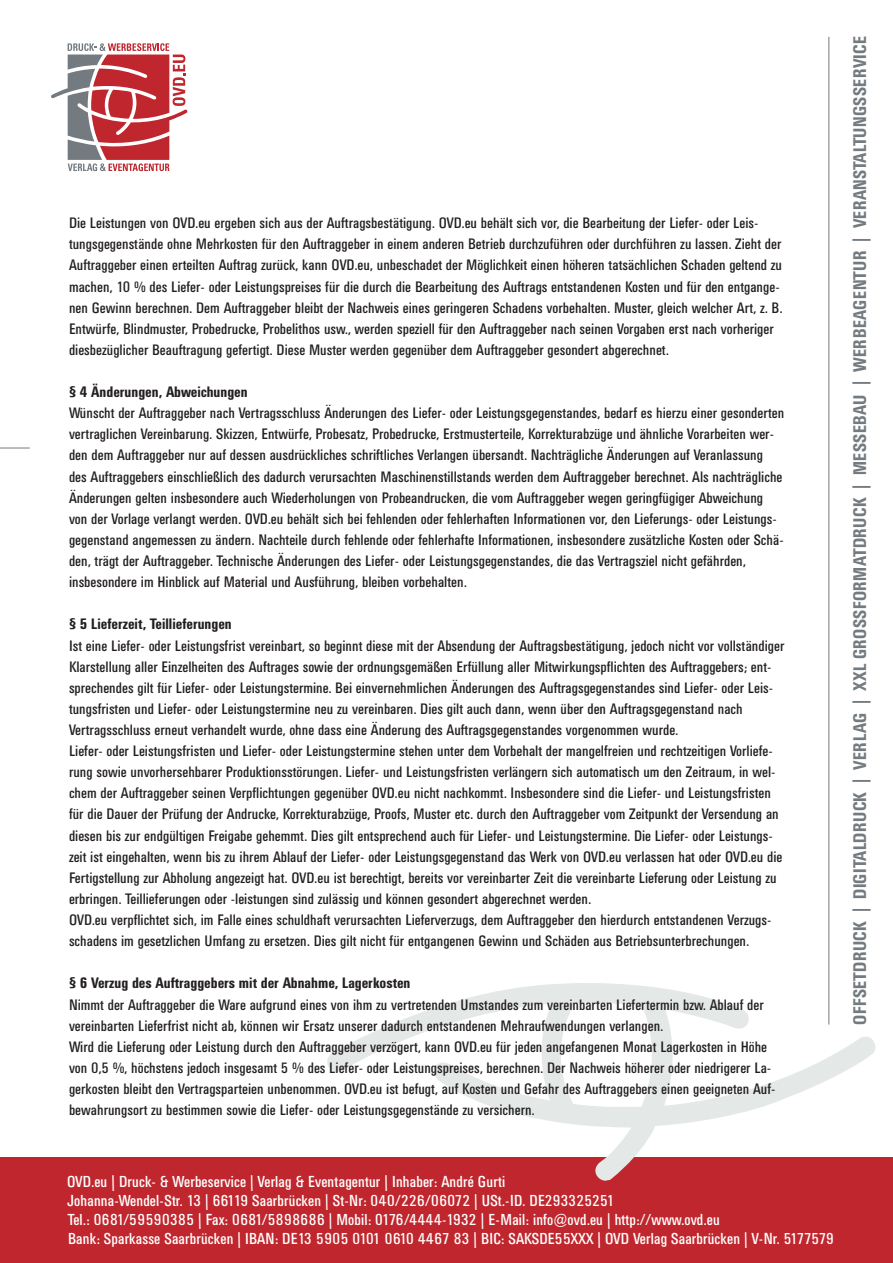
<style>
.page{position:relative;width:893px;height:1263px;background:#fff}
.page>*{position:absolute;margin:0;border:0;box-sizing:border-box;transform-origin:0 0}
.t1{font:700 18.15px "Univers Condensed BQ";letter-spacing:.02em;color:#747b80}
.t2{font:15.75px/18.9px "Univers Condensed BQ";color:#fff}
.t3{font:15px/21.1px "Univers Condensed BQ";color:#231f20}
.t4{font:700 15px "Univers Condensed BQ";color:#231f20}
</style>
<div class="page">
<hr style="left:0;top:448px;width:30px;height:1px;background:#747b80">
<hr style="left:828px;top:37px;width:1px;height:987px;background:#747b80">
<div style="left:0;top:1157px;width:893px;height:106px;background:#c0262d"></div>
<svg style="left:327px;top:977px;width:549px;height:203px"></svg>
<svg style="left:51px;top:43px;width:137px;height:128px"></svg>
<p class="t3" style="left:69px;top:212px;width:715px">Die Leistungen von OVD.eu ergeben sich aus der Auftragsbestätigung. OVD.eu behält sich vor, die Bearbeitung der Liefer- oder Leis&shy;tungsgegenstände ohne Mehrkosten für den Auftraggeber in einem anderen Betrieb durchzuführen oder durchführen zu lassen. Zieht der Auftraggeber einen erteilten Auftrag zurück, kann OVD.eu, unbeschadet der Möglichkeit einen höheren tatsächlichen Schaden geltend zu machen, 10 % des Liefer- oder Leistungspreises für die durch die Bearbeitung des Auftrags entstandenen Kosten und für den entgange&shy;nen Gewinn berechnen. Dem Auftraggeber bleibt der Nachweis eines geringeren Schadens vorbehalten. Muster, gleich welcher Art, z. B.<br>Entwürfe, Blindmuster, Probedrucke, Probelithos usw., werden speziell für den Auftraggeber nach seinen Vorgaben erst nach vorheriger diesbezüglicher Beauftragung gefertigt. Diese Muster werden gegenüber dem Auftraggeber gesondert abgerechnet.</p>
<p class="t4" style="left:69px;top:384px;width:180px">§ 4 Änderungen, Abweichungen</p>
<p class="t3" style="left:69px;top:402px;width:717px">Wünscht der Auftraggeber nach Vertragsschluss Änderungen des Liefer- oder Leistungsgegenstandes, bedarf es hierzu einer gesonderten vertraglichen Vereinbarung. Skizzen, Entwürfe, Probesatz, Probedrucke, Erstmusterteile, Korrekturabzüge und ähnliche Vorarbeiten wer&shy;den dem Auftraggeber nur auf dessen ausdrückliches schriftliches Verlangen übersandt. Nachträgliche Änderungen auf Veranlassung des Auftraggebers einschließlich des dadurch verursachten Maschinenstillstands werden dem Auftraggeber berechnet. Als nachträgliche Änderungen gelten insbesondere auch Wiederholungen von Probeandrucken, die vom Auftraggeber wegen geringfügiger Abweichung von der Vorlage verlangt werden. OVD.eu behält sich bei fehlenden oder fehlerhaften Informationen vor, den Lieferungs- oder Leistungs&shy;gegenstand angemessen zu ändern. Nachteile durch fehlende oder fehlerhafte Informationen, insbesondere zusätzliche Kosten oder Schä&shy;den, trägt der Auftraggeber. Technische Änderungen des Liefer- oder Leistungsgegenstandes, die das Vertragsziel nicht gefährden, insbesondere im Hinblick auf Material und Ausführung, bleiben vorbehalten.</p>
<p class="t4" style="left:69px;top:616px;width:164px">§ 5 Lieferzeit, Teillieferungen</p>
<p class="t3" style="left:69px;top:635px;width:717px">Ist eine Liefer- oder Leistungsfrist vereinbart, so beginnt diese mit der Absendung der Auftragsbestätigung, jedoch nicht vor vollständiger Klarstellung aller Einzelheiten des Auftrages sowie der ordnungsgemäßen Erfüllung aller Mitwirkungspflichten des Auftraggebers; ent&shy;sprechendes gilt für Liefer- oder Leistungstermine. Bei einvernehmlichen Änderungen des Auftragsgegenstandes sind Liefer- oder Leis&shy;tungsfristen und Liefer- oder Leistungstermine neu zu vereinbaren. Dies gilt auch dann, wenn über den Auftragsgegenstand nach Vertragsschluss erneut verhandelt wurde, ohne dass eine Änderung des Auftragsgegenstandes vorgenommen wurde.<br>Liefer- oder Leistungsfristen und Liefer- oder Leistungstermine stehen unter dem Vorbehalt der mangelfreien und rechtzeitigen Vorliefe&shy;rung sowie unvorhersehbarer Produktionsstörungen. Liefer- und Leistungsfristen verlängern sich automatisch um den Zeitraum, in wel&shy;chem der Auftraggeber seinen Verpflichtungen gegenüber OVD.eu nicht nachkommt. Insbesondere sind die Liefer- und Leistungsfristen für die Dauer der Prüfung der Andrucke, Korrekturabzüge, Proofs, Muster etc. durch den Auftraggeber vom Zeitpunkt der Versendung an diesen bis zur endgültigen Freigabe gehemmt. Dies gilt entsprechend auch für Liefer- und Leistungstermine. Die Liefer- oder Leistungs&shy;zeit ist eingehalten, wenn bis zu ihrem Ablauf der Liefer- oder Leistungsgegenstand das Werk von OVD.eu verlassen hat oder OVD.eu die Fertigstellung zur Abholung angezeigt hat. OVD.eu ist berechtigt, bereits vor vereinbarter Zeit die vereinbarte Lieferung oder Leistung zu erbringen. Teillieferungen oder -leistungen sind zulässig und können gesondert abgerechnet werden.<br>OVD.eu verpflichtet sich, im Falle eines schuldhaft verursachten Lieferverzugs, dem Auftraggeber den hierdurch entstandenen Verzugs&shy;schadens im gesetzlichen Umfang zu ersetzen. Dies gilt nicht für entgangenen Gewinn und Schäden aus Betriebsunterbrechungen.</p>
<p class="t4" style="left:69px;top:975px;width:343px">§ 6 Verzug des Auftraggebers mit der Abnahme, Lagerkosten</p>
<p class="t3" style="left:69px;top:993px;width:708px">Nimmt der Auftraggeber die Ware aufgrund eines von ihm zu vertretenden Umstandes zum vereinbarten Liefertermin bzw. Ablauf der vereinbarten Lieferfrist nicht ab, können wir Ersatz unserer dadurch entstandenen Mehraufwendungen verlangen.<br>Wird die Lieferung oder Leistung durch den Auftraggeber verzögert, kann OVD.eu für jeden angefangenen Monat Lagerkosten in Höhe von 0,5 %, höchstens jedoch insgesamt 5 % des Liefer- oder Leistungspreises, berechnen. Der Nachweis höherer oder niedrigerer La&shy;gerkosten bleibt den Vertragsparteien unbenommen. OVD.eu ist befugt, auf Kosten und Gefahr des Auftraggebers einen geeigneten Auf&shy;bewahrungsort zu bestimmen sowie die Liefer- oder Leistungsgegenstände zu versichern.</p>
<p class="t1" style="left:850px;top:1024px;width:990px;rotate:-90deg">OFFSETDRUCK | DIGITALDRUCK | VERLAG | XXL GROSSFORMATDRUCK | MESSEBAU | WERBEAGENTUR | VERANSTALTUNGSSERVICE</p>
<p class="t2" style="left:67px;top:1172px;width:769px">OVD.eu | Druck- &amp; Werbeservice | Verlag &amp; Eventagentur | Inhaber: André Gurti<br>Johanna-Wendel-Str. 13 | 66119 Saarbrücken | St-Nr: 040/226/06072 | USt.-ID. DE293325251<br>Tel.: 0681/59590385 | Fax: 0681/5898686 | Mobil: 0176/4444-1932 | E-Mail: info@ovd.eu | http://www.ovd.eu<br>Bank: Sparkasse Saarbrücken | IBAN: DE13 5905 0101 0610 4467 83 | BIC: SAKSDE55XXX | OVD Verlag Saarbrücken | V-Nr. 5177579</p>
</div>
